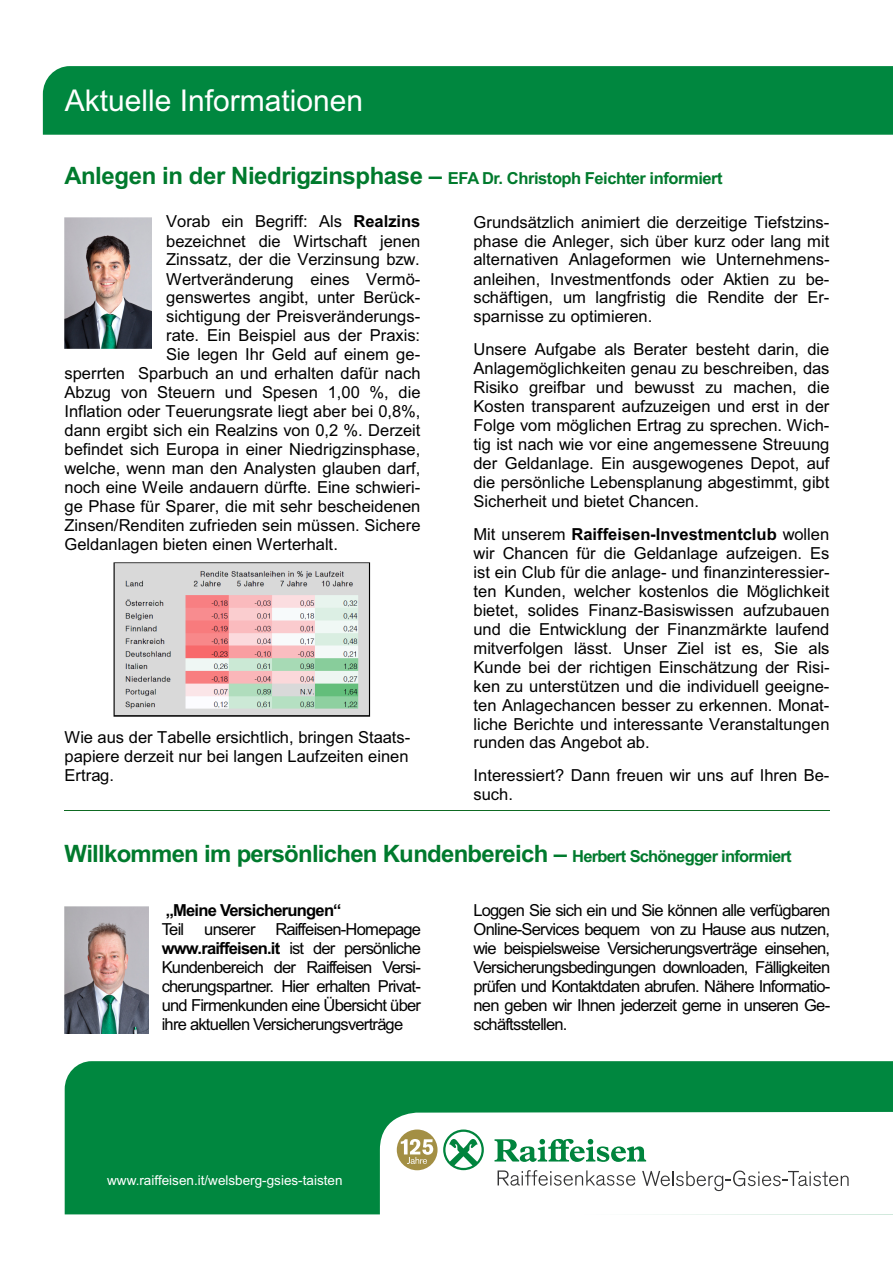
<style>
.page{position:relative;width:893px;height:1263px;background:#fff}
.page>*{position:absolute;margin:0;border:0;box-sizing:border-box;transform-origin:0 0}
.t1{font:30px "Arial";color:#fff}
.t2{font:700 24px "Arial";letter-spacing:-.03em;color:#007a2d}
.t3{font:16.5px/19px "Arial";color:#000;text-align:justify}
.t4{font:700 16.5px "Arial";letter-spacing:-.025em;color:#007a2d}
.t5{font:700 16.5px "Arial";letter-spacing:-.045em;color:#000}
.t6{font:13.5px "Arial";color:#fff}
.s1{font-size:24px}
.s2{font-weight:700}
.s3{font-size:16.5px}
</style>
<div class="page">
<img style="left:113px;top:563px;width:258px;height:154px">
<hr style="left:64px;top:811px;width:766px;height:1px;background:#0e6a22">
<img style="left:65px;top:906px;width:83px;height:127px">
<img style="left:65px;top:218px;width:87px;height:131px">
<div style="left:43px;top:66px;width:850px;height:69px;background:#00873f"></div>
<div style="left:65px;top:1061px;width:828px;height:153px;background:#00873f"></div>
<svg style="left:380px;top:1112px;width:513px;height:103px"></svg>
<svg style="left:498px;top:1170px;width:137px;height:16px"></svg>
<svg style="left:642px;top:1170px;width:207px;height:21px"></svg>
<svg style="left:495px;top:1139px;width:151px;height:23px"></svg>
<svg style="left:443px;top:1129px;width:41px;height:41px"></svg>
<div style="left:397px;top:1129px;width:41px;height:41px;background:#a38f44;border-radius:50%"></div>
<svg style="left:401px;top:1139px;width:32px;height:25px"></svg>
<h1 class="t1" style="left:65px;top:83px;width:300px">Aktuelle Informationen</h1>
<p class="t4" style="left:64px;top:172px;width:660px"><span class="s1">Anlegen in der Niedrigzinsphase –</span> EFA Dr. Christoph Feichter informiert</p>
<p class="t3" style="left:166px;top:214px;width:256px">Vorab ein Begriff: Als <span class="s2">Realzins</span></p>
<p class="t3" style="left:166px;top:233px;width:256px">bezeichnet die Wirtschaft jenen</p>
<p class="t3" style="left:166px;top:252px;width:255px">Zinssatz, der die Verzinsung bzw.</p>
<p class="t3" style="left:166px;top:271px;width:256px">Wertveränderung eines Vermö-</p>
<p class="t3" style="left:166px;top:290px;width:256px">genswertes angibt, unter Berück-</p>
<p class="t3" style="left:166px;top:309px;width:256px">sichtigung der Preisveränderungs-</p>
<p class="t3" style="left:166px;top:328px;width:255px">rate. Ein Beispiel aus der Praxis:</p>
<p class="t3" style="left:166px;top:347px;width:256px">Sie legen Ihr Geld auf einem ge-</p>
<p class="t3" style="left:64px;top:366px;width:358px">sperrten Sparbuch an und erhalten dafür nach</p>
<p class="t3" style="left:64px;top:385px;width:358px">Abzug von Steuern und Spesen 1,00 %, die</p>
<p class="t3" style="left:64px;top:403px;width:357px">Inflation oder Teuerungsrate liegt aber bei 0,8%,</p>
<p class="t3" style="left:64px;top:423px;width:357px">dann ergibt sich ein Realzins von 0,2 %. Derzeit</p>
<p class="t3" style="left:64px;top:441px;width:357px">befindet sich Europa in einer Niedrigzinsphase,</p>
<p class="t3" style="left:64px;top:461px;width:357px">welche, wenn man den Analysten glauben darf,</p>
<p class="t3" style="left:64px;top:479px;width:357px">noch eine Weile andauern dürfte. Eine schwieri-</p>
<p class="t3" style="left:64px;top:498px;width:357px">ge Phase für Sparer, die mit sehr bescheidenen</p>
<p class="t3" style="left:64px;top:517px;width:358px">Zinsen/Renditen zufrieden sein müssen. Sichere</p>
<p class="t3" style="left:64px;top:536px;width:275px">Geldanlagen bieten einen Werterhalt.</p>
<p class="t3" style="left:473px;top:214px;width:358px">Grundsätzlich animiert die derzeitige Tiefstzins&shy;phase die Anleger, sich über kurz oder lang mit alternativen Anlageformen wie Unternehmens&shy;anleihen, Investmentfonds oder Aktien zu be&shy;schäftigen, um langfristig die Rendite der Er&shy;sparnisse zu optimieren.</p>
<p class="t3" style="left:473px;top:341px;width:358px">Unsere Aufgabe als Berater besteht darin, die Anlagemöglichkeiten genau zu beschreiben, das Risiko greifbar und bewusst zu machen, die Kosten transparent aufzuzeigen und erst in der Folge vom möglichen Ertrag zu sprechen. Wich&shy;tig ist nach wie vor eine angemessene Streuung der Geldanlage. Ein ausgewogenes Depot, auf die persönliche Lebensplanung abgestimmt, gibt Sicherheit und bietet Chancen.</p>
<p class="t3" style="left:473px;top:526px;width:358px">Mit unserem <span class="s2">Raiffeisen-Investmentclub</span> wollen wir Chancen für die Geldanlage aufzeigen. Es ist ein Club für die anlage- und finanzinteressier&shy;ten Kunden, welcher kostenlos die Möglichkeit bietet, solides Finanz-Basiswissen aufzubauen und die Entwicklung der Finanzmärkte laufend mitverfolgen lässt. Unser Ziel ist es, Sie als Kunde bei der richtigen Einschätzung der Risi&shy;ken zu unterstützen und die individuell geeigne&shy;ten Anlagechancen besser zu erkennen. Monat&shy;liche Berichte und interessante Veranstaltungen runden das Angebot ab.</p>
<p class="t3" style="left:473px;top:767px;width:357px">Interessiert? Dann freuen wir uns auf Ihren Be&shy;such.</p>
<p class="t3" style="left:64px;top:729px;width:347px">Wie aus der Tabelle ersichtlich, bringen Staats&shy;papiere derzeit nur bei langen Laufzeiten einen Ertrag.</p>
<h2 class="t2" style="left:64px;top:844px;width:728px">Willkommen im persönlichen Kundenbereich – <span class="s3">Herbert Schönegger informiert</span></h2>
<p class="t5" style="left:166px;top:904px;width:177px">„Meine Versicherungen“</p>
<p class="t3" style="left:162px;top:921px;width:261px">Teil unserer Raiffeisen-Homepage <span class="s2">www.raiffeisen.it</span> ist der persönliche Kundenbereich der Raiffeisen Versi&shy;cherungspartner. Hier erhalten Privat&shy;und Firmenkunden eine Übersicht über ihre aktuellen Versicherungsverträge</p>
<p class="t3" style="left:473px;top:902px;width:358px">Loggen Sie sich ein und Sie können alle verfügbaren Online-Services bequem von zu Hause aus nutzen, wie beispielsweise Versicherungsverträge einsehen, Versicherungsbedingungen downloaden, Fälligkeiten prüfen und Kontaktdaten abrufen. Nähere Informatio&shy;nen geben wir Ihnen jederzeit gerne in unseren Ge&shy;schäftsstellen.</p>
<p class="t6" style="left:107px;top:1173px;width:237px">www.raiffeisen.it/welsberg-gsies-taisten</p>
</div>
